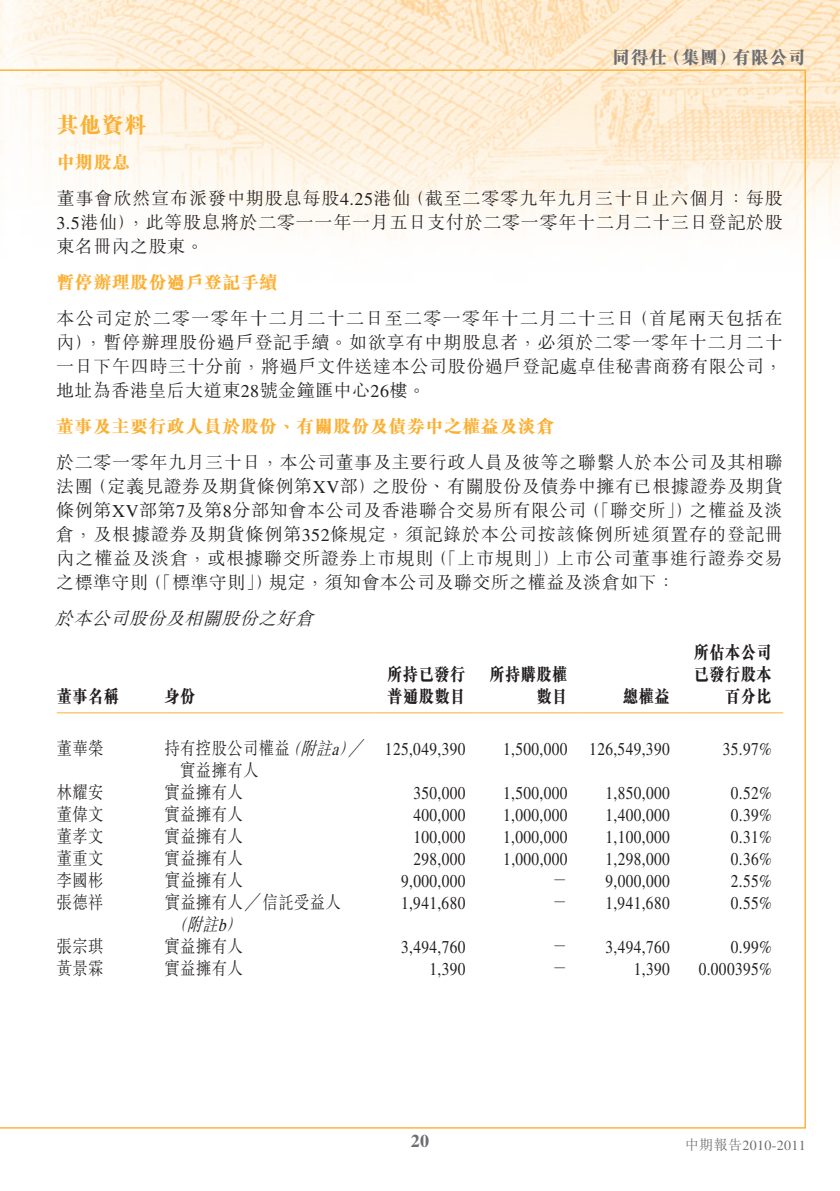
<style>
.page{position:relative;width:840px;height:1191px;background:#fff}
.page>*{position:absolute;margin:0;border:0;box-sizing:border-box;transform-origin:0 0}
.t1{font:800 22px "M Sung HK";color:#fbb034}
.t2{font:300 18px/24px "M Sung HK";letter-spacing:.025em;color:#231f20;text-align:justify}
.t3{font:18px "Times LT Std";letter-spacing:.025em;color:#231f20;scale:.85 1}
.t4{font:300 18px/22px "M Sung HK";letter-spacing:.025em;color:#231f20;scale:.85 1}
.t5{font:300 18px/36px "M Sung HK";letter-spacing:.05em;color:#231f20}
.t6{font:800 18px "M Sung HK";letter-spacing:.025em;color:#fbb034}
.t7{font:800 18px "M Sung HK";letter-spacing:.025em;color:#231f20;scale:.85 1}
.t8{font:italic 300 18px "M Sung HK";color:#231f20}
.t9{font:800 18px "M Sung HK";letter-spacing:.025em;color:#6c6d70}
.t10{font:700 18px "Times LT Std";color:#6c6d70}
.t11{font:14px "Times LT Std";letter-spacing:.025em;color:#6c6d70}
.s1{font-weight:800;color:#fbb034}
.s2{font-family:"Times LT Std";font-weight:400}
.s3{font-style:italic}
.s4{font-family:"Times LT Std";font-weight:400;font-style:italic}
.s5{font-family:"M Sung HK";font-weight:300}
</style>
<div class="page">
<img style="left:1px;top:0;width:838px;height:1129px">
<img style="left:0;top:0;width:1px;height:1191px">
<svg style="left:0;top:69px;width:1px;height:1059px"></svg>
<hr style="left:57px;top:712px;width:107px;height:1px;background:#fbb034">
<hr style="left:164px;top:712px;width:210px;height:1px;background:#fbb034">
<hr style="left:374px;top:712px;width:102px;height:1px;background:#fbb034">
<hr style="left:476px;top:712px;width:102px;height:1px;background:#fbb034">
<hr style="left:578px;top:712px;width:102px;height:1px;background:#fbb034">
<hr style="left:680px;top:712px;width:102px;height:1px;background:#fbb034">
<p class="t9" style="left:612px;top:44px;width:195px">同得仕（集團）有限公司</p>
<p class="t1" style="left:57px;top:110px;width:91px">其他資料</p>
<p class="t5" style="left:57px;top:144px;width:727px"><span class="s1">中期股息<br></span>董事會欣然宣布派發中期股息每股<span class="s2">4.25</span>港仙（截至二零零九年九月三十日止六個月：每股</p>
<p class="t2" style="left:56px;top:209px;width:727px"><span class="s2">3.5</span>港仙），此等股息將於二零一一年一月五日支付於二零一零年十二月二十三日登記於股東名冊內之股東。</p>
<p class="t6" style="left:56px;top:270px;width:222px">暫停辦理股份過戶登記手續</p>
<p class="t2" style="left:56px;top:305px;width:728px">本公司定於二零一零年十二月二十二日至二零一零年十二月二十三日（首尾兩天包括在內），暫停辦理股份過戶登記手續。如欲享有中期股息者，必須於二零一零年十二月二十一日下午四時三十分前，將過戶文件送達本公司股份過戶登記處卓佳秘書商務有限公司，地址為香港皇后大道東<span class="s2">28</span>號金鐘匯中心<span class="s2">26</span>樓。</p>
<p class="t6" style="left:56px;top:413px;width:499px">董事及主要行政人員於股份、有關股份及債券中之權益及淡倉</p>
<p class="t2" style="left:56px;top:449px;width:728px">於二零一零年九月三十日，本公司董事及主要行政人員及彼等之聯繫人於本公司及其相聯法團（定義見證券及期貨條例第<span class="s2">XV</span>部）之股份、有關股份及債券中擁有已根據證券及期貨條例第<span class="s2">XV</span>部第<span class="s2">7</span>及第<span class="s2">8</span>分部知會本公司及香港聯合交易所有限公司（「聯交所」）之權益及淡倉，及根據證券及期貨條例第<span class="s2">352</span>條規定，須記錄於本公司按該條例所述須置存的登記冊內之權益及淡倉，或根據聯交所證券上市規則（「上市規則」）上市公司董事進行證券交易之標準守則（「標準守則」）規定，須知會本公司及聯交所之權益及淡倉如下：</p>
<p class="t8" style="left:55px;top:605px;width:266px">於本公司股份及相關股份之好倉</p>
<p class="t7" style="left:693px;top:639px;width:93px">所佔本公司</p>
<p class="t7" style="left:387px;top:661px;width:93px">所持已發行</p>
<p class="t7" style="left:489px;top:661px;width:93px">所持購股權</p>
<p class="t7" style="left:693px;top:661px;width:93px">已發行股本</p>
<p class="t7" style="left:57px;top:683px;width:75px">董事名稱</p>
<p class="t7" style="left:164px;top:683px;width:38px">身份</p>
<p class="t7" style="left:387px;top:683px;width:93px">普通股數目</p>
<p class="t7" style="left:536px;top:683px;width:38px">數目</p>
<p class="t7" style="left:622px;top:683px;width:56px">總權益</p>
<p class="t7" style="left:724px;top:683px;width:56px">百分比</p>
<p class="t4" style="left:57px;top:736px;width:56px">董華榮</p>
<p class="t4" style="left:180px;top:736px;width:217px;text-indent:-16px">持有控股公司權益<span class="s3">（附註</span><span class="s4">a</span><span class="s3">）</span>╱實益擁有人</p>
<p class="t3" style="left:385px;top:739px;width:96px">125,049,390</p>
<p class="t3" style="left:503px;top:739px;width:197px">1,500,000 126,549,390</p>
<p class="t3" style="left:722px;top:739px;width:59px">35.97%</p>
<p class="t4" style="left:57px;top:780px;width:56px">林耀安</p>
<p class="t4" style="left:164px;top:780px;width:93px">實益擁有人</p>
<p class="t3" style="left:413px;top:783px;width:63px">350,000</p>
<p class="t3" style="left:503px;top:783px;width:77px">1,500,000</p>
<p class="t3" style="left:605px;top:783px;width:77px">1,850,000</p>
<p class="t3" style="left:730px;top:783px;width:50px">0.52%</p>
<p class="t4" style="left:57px;top:802px;width:56px">董偉文</p>
<p class="t4" style="left:164px;top:802px;width:93px">實益擁有人</p>
<p class="t3" style="left:413px;top:805px;width:63px">400,000</p>
<p class="t3" style="left:503px;top:805px;width:77px">1,000,000</p>
<p class="t3" style="left:605px;top:805px;width:77px">1,400,000</p>
<p class="t3" style="left:730px;top:805px;width:50px">0.39%</p>
<p class="t4" style="left:57px;top:824px;width:56px">董孝文</p>
<p class="t4" style="left:164px;top:824px;width:93px">實益擁有人</p>
<p class="t3" style="left:413px;top:827px;width:63px">100,000</p>
<p class="t3" style="left:503px;top:827px;width:77px">1,000,000</p>
<p class="t3" style="left:605px;top:827px;width:77px">1,100,000</p>
<p class="t3" style="left:730px;top:827px;width:50px">0.31%</p>
<p class="t4" style="left:57px;top:846px;width:56px">董重文</p>
<p class="t4" style="left:164px;top:846px;width:93px">實益擁有人</p>
<p class="t3" style="left:413px;top:849px;width:63px">298,000</p>
<p class="t3" style="left:503px;top:849px;width:77px">1,000,000</p>
<p class="t3" style="left:605px;top:849px;width:77px">1,298,000</p>
<p class="t3" style="left:730px;top:849px;width:50px">0.36%</p>
<p class="t4" style="left:57px;top:868px;width:56px">李國彬</p>
<p class="t4" style="left:164px;top:868px;width:93px">實益擁有人</p>
<p class="t3" style="left:401px;top:871px;width:77px">9,000,000</p>
<p class="t4" style="left:552px;top:868px;width:19px">－</p>
<p class="t3" style="left:605px;top:871px;width:77px">9,000,000</p>
<p class="t3" style="left:730px;top:871px;width:50px">2.55%</p>
<p class="t4" style="left:57px;top:890px;width:56px">張德祥</p>
<p class="t4" style="left:171px;top:890px;width:201px;text-indent:-6px">實益擁有人╱信託受益人<span class="s3">（附註</span><span class="s4">b</span><span class="s3">）</span></p>
<p class="t3" style="left:401px;top:893px;width:77px">1,941,680</p>
<p class="t4" style="left:552px;top:890px;width:19px">－</p>
<p class="t3" style="left:605px;top:893px;width:77px">1,941,680</p>
<p class="t3" style="left:730px;top:893px;width:50px">0.55%</p>
<p class="t4" style="left:57px;top:934px;width:56px">張宗琪</p>
<p class="t4" style="left:164px;top:934px;width:93px">實益擁有人</p>
<p class="t3" style="left:401px;top:937px;width:77px">3,494,760</p>
<p class="t4" style="left:552px;top:934px;width:19px">－</p>
<p class="t3" style="left:605px;top:937px;width:77px">3,494,760</p>
<p class="t3" style="left:730px;top:937px;width:50px">0.99%</p>
<p class="t4" style="left:57px;top:956px;width:56px">黃景霖</p>
<p class="t4" style="left:164px;top:956px;width:93px">實益擁有人</p>
<p class="t3" style="left:429px;top:959px;width:44px">1,390</p>
<p class="t4" style="left:552px;top:956px;width:19px">－</p>
<p class="t3" style="left:633px;top:959px;width:44px">1,390</p>
<p class="t3" style="left:698px;top:959px;width:88px">0.000395%</p>
<p class="t10" style="left:410px;top:1130px;width:20px">20</p>
<p class="t11" style="left:684px;top:1137px;width:122px"><span class="s5">中期報告</span>2010-2011</p>
</div>
